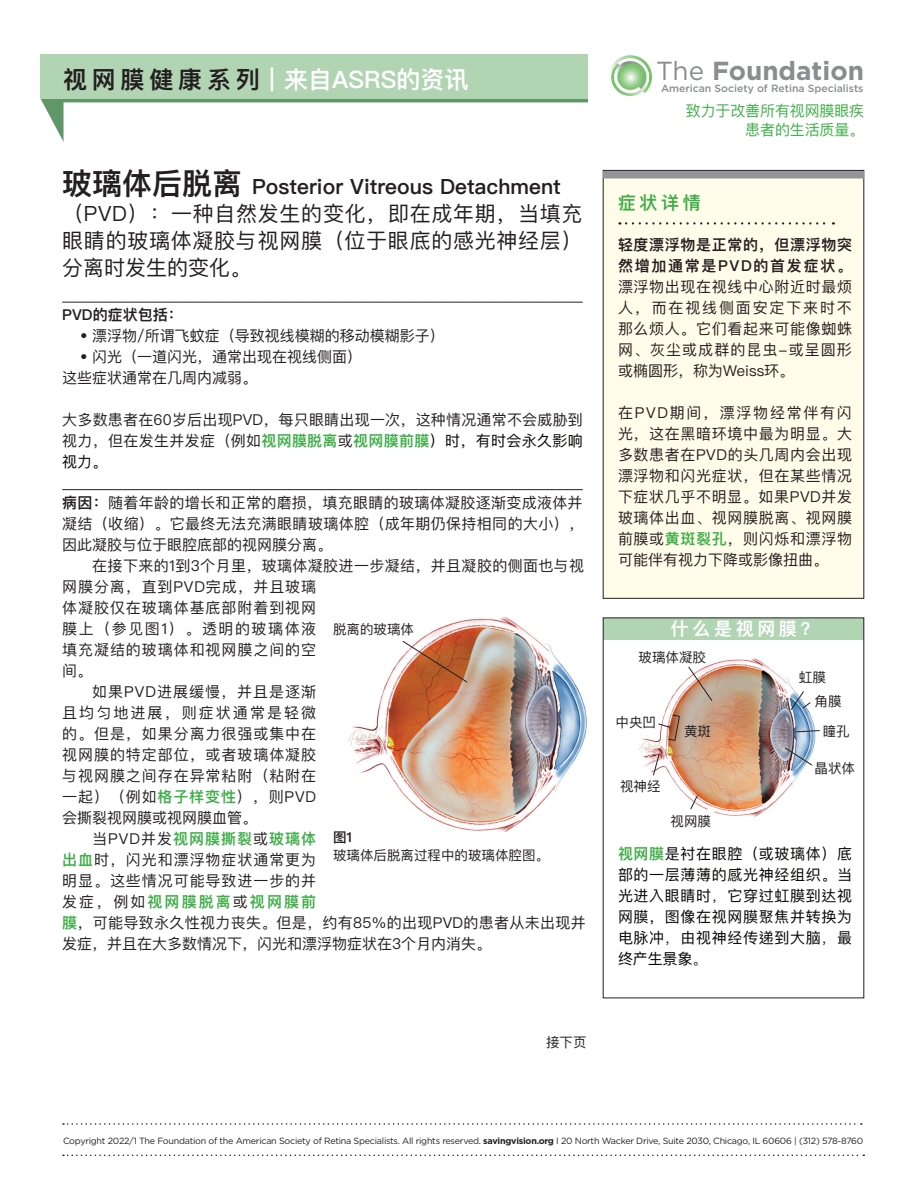
<style>
.page{position:relative;width:918px;height:1188px;background:#fff}
.page>*{position:absolute;margin:0;border:0;box-sizing:border-box;transform-origin:0 0}
.t1{font:700 26.1px "Gotham";color:#8a8c8f}
.t2{font:600 24px "Ping Fang SC";color:#fff}
.t3{font:21px/27px "Ping Fang SC";letter-spacing:.035em;color:#231f20;text-align:justify}
.t4{font:600 21px "Ping Fang SC";color:#231f20}
.t5{font:600 18px "Ping Fang SC";letter-spacing:.2em;color:#fff}
.Chinese_Body{font:600 18px "Ping Fang SC";color:#40ae49}
.Chinese_Body-2{font:15px/21px "Ping Fang SC";letter-spacing:.025em;color:#231f20;text-align:justify}
.Chinese_Body-3{font:15px/21px "Ping Fang SC";letter-spacing:.06em;color:#231f20}
.t6{font:15px/21px "Ping Fang HK";letter-spacing:.045em;color:#040503;text-align:justify}
.Chinese_Body-4{font:15px "Ping Fang SC";color:#231f20}
.t7{font:15px/18.8px "Ping Fang SC";letter-spacing:-.01em;color:#40ae49;text-align:right}
.Chinese_Body-5{font:600 15px "Ping Fang SC";color:#231f20}
.Chinese_Body-6{font:13.5px "Ping Fang SC";color:#231f20}
.Chinese_Body-7{font:600 13.5px "Ping Fang SC";color:#231f20}
.t8{font:500 10.5px "Gotham";color:#8a8c8f}
.t9{font:9px "Gotham";letter-spacing:-.03em;color:#231f20}
.s1{color:#231f20}
.s2{font-size:30px}
.s3{font-weight:600;color:#40ae49}
.s4{color:#040503}
.s5{font-weight:600}
.s6{font-weight:400}
.s7{font-family:"Ping Fang SC"}
.s8{font-family:"Ping Fang SC";font-weight:300}
.s9{font-weight:700}
</style>
<div class="page">
<div style="left:603px;top:171px;width:261px;height:428px;background:#fffde9"></div>
<div style="left:603px;top:170px;width:261px;height:429px;border:1px solid #231f20"></div>
<svg style="left:41px;top:99px;width:23px;height:43px"></svg>
<hr style="left:54px;top:98px;width:534px;height:4px;background:#609768">
<div style="left:40px;top:54px;width:548px;height:45px;background:#b1d4b3"></div>
<hr style="left:62px;top:302px;width:521px;height:1px;background:#231f20">
<hr style="left:62px;top:489px;width:521px;height:1px;background:#231f20">
<svg style="left:626px;top:222px;width:208px;height:3px"></svg>
<svg style="left:610px;top:55px;width:42px;height:42px"></svg>
<svg style="left:617px;top:64px;width:26px;height:26px"></svg>
<img style="left:639px;top:658px;width:177px;height:159px">
<div style="left:603px;top:618px;width:261px;height:22px;background:#b1d4b3"></div>
<div style="left:603px;top:171px;width:261px;height:7px;background:#939598"></div>
<svg style="left:63px;top:1123px;width:799px;height:2px"></svg>
<svg style="left:63px;top:1155px;width:801px;height:1px"></svg>
<img style="left:348px;top:617px;width:239px;height:216px">
<div style="left:639px;top:651px;width:67px;height:13px;background:#fff"></div>
<div style="left:616px;top:716px;width:40px;height:13px;background:#fff"></div>
<div style="left:620px;top:780px;width:41px;height:13px;background:#fff"></div>
<div style="left:671px;top:814px;width:40px;height:14px;background:#fff"></div>
<div style="left:799px;top:670px;width:27px;height:14px;background:#fff"></div>
<div style="left:814px;top:695px;width:28px;height:13px;background:#fff"></div>
<div style="left:814px;top:761px;width:41px;height:14px;background:#fff"></div>
<svg style="left:653px;top:754px;width:7px;height:22px"></svg>
<svg style="left:690px;top:795px;width:8px;height:15px"></svg>
<svg style="left:658px;top:715px;width:22px;height:26px"></svg>
<svg style="left:688px;top:666px;width:24px;height:35px"></svg>
<svg style="left:784px;top:747px;width:29px;height:19px"></svg>
<svg style="left:796px;top:730px;width:24px;height:2px"></svg>
<svg style="left:791px;top:691px;width:20px;height:19px"></svg>
<svg style="left:402px;top:641px;width:66px;height:42px;background:#bf724a"></svg>
<p class="t2" style="left:63px;top:64px;width:407px"><span class="s1">视网膜健康系列</span> | 来自ASRS的资讯</p>
<p class="t4" style="left:62px;top:174px;width:500px"><span class="s2">玻璃体后脱离</span> Posterior Vitreous Detachment</p>
<p class="t3" style="left:62px;top:200px;width:522px">（PVD）：一种自然发生的变化，即在成年期，当填充眼睛的玻璃体凝胶与视网膜（位于眼底的感光神经层）分离时发生的变化。</p>
<p class="Chinese_Body-5" style="left:62px;top:306px;width:122px">PVD的症状包括：</p>
<p class="Chinese_Body-4" style="left:80px;top:327px;width:366px">• 漂浮物/所谓飞蚊症（导致视线模糊的移动模糊影子）</p>
<p class="Chinese_Body-4" style="left:80px;top:348px;width:283px">• 闪光（一道闪光，通常出现在视线侧面）</p>
<p class="Chinese_Body-4" style="left:62px;top:369px;width:196px">这些症状通常在几周内减弱。</p>
<p class="Chinese_Body-2" style="left:62px;top:409px;width:522px">大多数患者在60岁后出现PVD，每只眼睛出现一次，这种情况通常不会威胁到视力，但在发生并发症（例如<span class="s3">视网膜脱离</span>或<span class="s3">视网膜前膜</span><span class="s4">）时，有时会永久影响视力。</span></p>
<p class="Chinese_Body-2" style="left:62px;top:492px;width:523px"><span class="s5">病因：</span>随着年龄的增长和正常的磨损，填充眼睛的玻璃体凝胶逐渐变成液体并凝结（收缩）。它最终无法充满眼睛玻璃体腔（成年期仍保持相同的大小），因此凝胶与位于眼腔底部的视网膜分离。</p>
<p class="Chinese_Body-3" style="left:62px;top:555px;width:524px;text-indent:30px">在接下来的1到3个月里，玻璃体凝胶进一步凝结，并且凝胶的侧面也与视网膜分离，直到PVD完成，并且玻璃<br>体凝胶仅在玻璃体基底部附着到视网<br>膜上（参见图1）。透明的玻璃体液<br>填充凝结的玻璃体和视网膜之间的空<br>间。</p>
<p class="Chinese_Body-2" style="left:62px;top:681px;width:255px;text-indent:30px">如果PVD进展缓慢，并且是逐渐且均匀地进展，则症状通常是轻微的。但是，如果分离力很强或集中在视网膜的特定部位，或者玻璃体凝胶与视网膜之间存在异常粘附（粘附在一起）（例如<span class="s3">格子样变性</span>），则PVD会撕裂视网膜或视网膜血管。</p>
<p class="Chinese_Body-2" style="left:62px;top:828px;width:525px;text-align:left;text-indent:30px">当PVD并发<span class="s3">视网膜撕裂</span>或<span class="s3">玻璃体<br>出血</span>时，闪光和漂浮物症状通常更为<br>明显。这些情况可能导致进一步的并<br>发症，例如<span class="s3">视网膜脱离</span>或<span class="s3">视网膜前<br>膜</span>，可能导致永久性视力丧失。但是，约有85%的出现PVD的患者从未出现并发症，并且在大多数情况下，闪光和漂浮物症状在3个月内消失。</p>
<p class="Chinese_Body-6" style="left:333px;top:621px;width:82px">脱离的玻璃体</p>
<p class="Chinese_Body-7" style="left:333px;top:829px;width:21px">图1</p>
<p class="Chinese_Body-6" style="left:333px;top:847px;width:217px">玻璃体后脱离过程中的玻璃体腔图。</p>
<p class="Chinese_Body-6" style="left:546px;top:1034px;width:42px">接下页</p>
<p class="t1" style="left:656px;top:55px;width:209px"><span class="s6">The</span> Foundation</p>
<p class="t8" style="left:661px;top:82px;width:204px">American Society of Retina Specialists</p>
<p class="t7" style="left:686px;top:101px;width:180px">致力于改善所有视网膜眼疾患者的生活质量。</p>
<p class="Chinese_Body" style="left:618px;top:192px;width:84px">症状详情</p>
<p class="Chinese_Body-2" style="left:618px;top:234px;width:236px"><span class="s5">轻度漂浮物是正常的，但漂浮物突然增加通常是PVD的首发症状。</span>漂浮物出现在视线中心附近时最烦人，而在视线侧面安定下来时不那么烦人。它们看起来可能像蜘蛛网、灰尘或成群的昆虫-或呈圆形或椭圆形，称为Weiss环。</p>
<p class="Chinese_Body-2" style="left:618px;top:402px;width:236px">在PVD期间，漂浮物经常伴有闪光，这在黑暗环境中最为明显。大多数患者在PVD的头几周内会出现漂浮物和闪光症状，但在某些情况下症状几乎不明显。如果PVD并发玻璃体出血、视网膜脱离、视网膜前膜或<span class="s3">黄斑裂孔</span>，则闪烁和漂浮物可能伴有视力下降或影像扭曲。</p>
<p class="t5" style="left:671px;top:618px;width:141px">什么是视网膜?</p>
<p class="Chinese_Body-6" style="left:639px;top:649px;width:69px">玻璃体凝胶</p>
<p class="Chinese_Body-6" style="left:616px;top:714px;width:42px">中央凹</p>
<p class="Chinese_Body-6" style="left:684px;top:723px;width:28px">黄斑</p>
<p class="Chinese_Body-6" style="left:620px;top:778px;width:42px">视神经</p>
<p class="Chinese_Body-6" style="left:671px;top:812px;width:42px">视网膜</p>
<p class="Chinese_Body-6" style="left:799px;top:668px;width:28px">虹膜</p>
<p class="Chinese_Body-6" style="left:814px;top:693px;width:28px">角膜</p>
<p class="Chinese_Body-6" style="left:823px;top:723px;width:28px">瞳孔</p>
<p class="Chinese_Body-6" style="left:814px;top:760px;width:42px">晶状体</p>
<p class="t6" style="left:618px;top:843px;width:236px"><span class="s3">视网膜</span>是衬在眼腔（或玻璃体）底部的一层薄薄的感光神经组织<span class="s7">。</span>当光进入眼睛时<span class="s8">，</span>它穿过虹膜到达视网膜<span class="s7">，</span>图像在视网膜聚焦并转换为电脉冲<span class="s8">，</span>由视神经传递到大脑<span class="s8">，</span>最终产生景象<span class="s8">。</span></p>
<p class="t9" style="left:63px;top:1135px;width:802px">Copyright 2022/1 The Foundation of the American Society of Retina Specialists. All rights reserved. <span class="s9">savingvision.org</span> I 20 North Wacker Drive, Suite 2030, Chicago, IL 60606 | (312) 578-8760</p>
</div>
